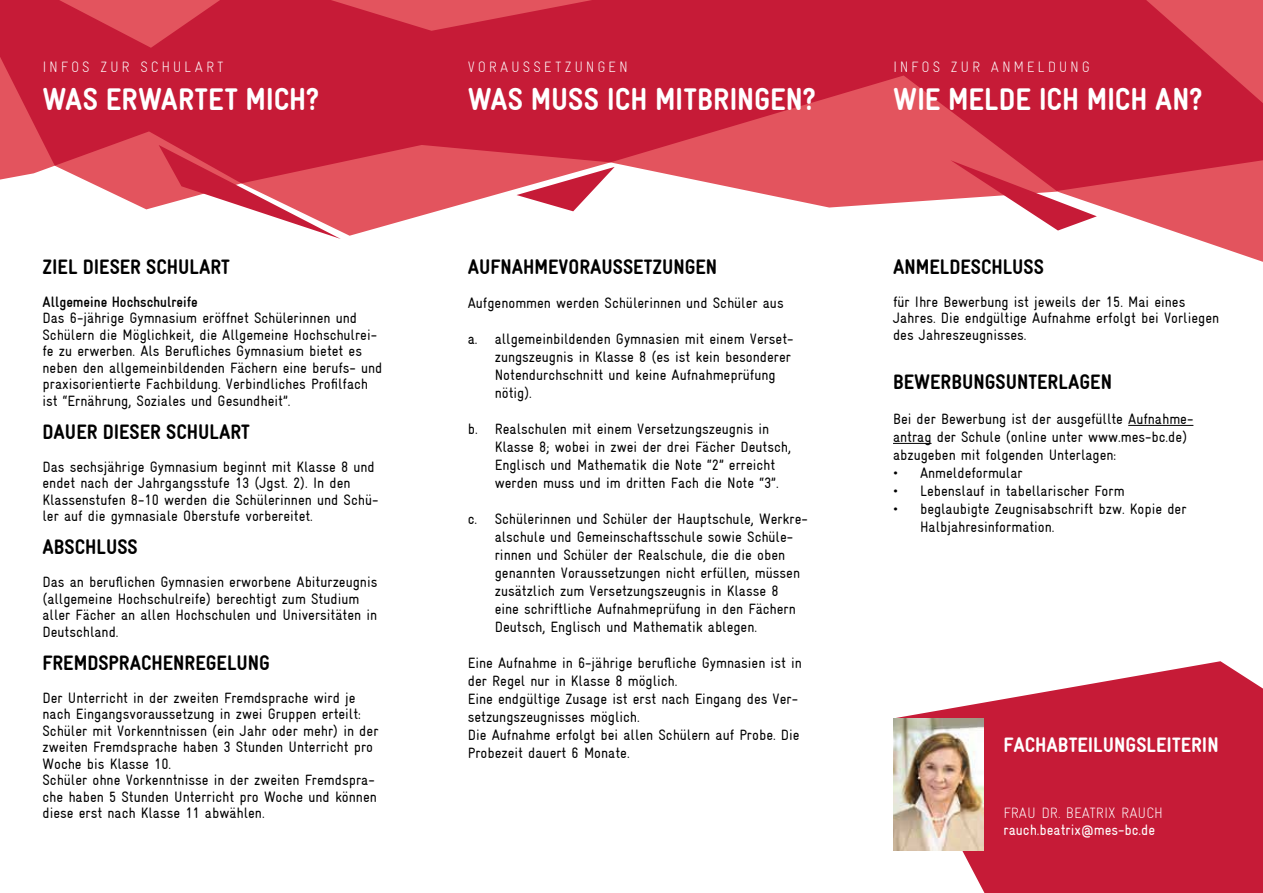
<style>
.page{position:relative;width:1263px;height:893px;background:#fff}
.page>*{position:absolute;margin:0;border:0;box-sizing:border-box;transform-origin:0 0}
.t1{font:900 31.5px "Gravur Condensed";color:#fff}
.t2{font:900 21px "Gravur Condensed";color:#000}
.t3{font:900 21px "Gravur Condensed";color:#fff}
.t4{font:15px/16.5px "Gravur Condensed";color:#000}
.t5{font:300 15px "Gravur Condensed";letter-spacing:.18em;color:#fff}
.t6{font:700 15px "Gravur Condensed";color:#000}
.t7{font:15px "Gravur Condensed";color:#fff}
.t8{font:300 15px "Gravur Condensed";color:#fff}
.t9{font:300 15px "Gravur Condensed";letter-spacing:.2em;color:#fff}
</style>
<div class="page">
<svg style="left:893px;top:661px;width:370px;height:232px;fill:#c61b37"></svg>
<hr style="left:1128px;top:425px;width:65px;height:1px;background:#000">
<hr style="left:893px;top:443px;width:38px;height:1px;background:#000">
<img style="left:893px;top:718px;width:91px;height:132px">
<svg style="left:108px;top:191px;width:1155px;height:71px"></svg>
<svg style="left:0;top:0;width:1263px;height:191px;background:#ce2c43"></svg>
<svg style="left:159px;top:145px;width:182px;height:94px"></svg>
<svg style="left:950px;top:160px;width:147px;height:71px"></svg>
<svg style="left:516px;top:167px;width:99px;height:44px"></svg>
<p class="t9" style="left:43px;top:59px;width:182px">INFOS ZUR SCHULART</p>
<p class="t5" style="left:468px;top:59px;width:162px">VORAUSSETZUNGEN</p>
<h1 class="t1" style="left:468px;top:81px;width:350px">WAS MUSS ICH MITBRINGEN?</h1>
<h1 class="t1" style="left:43px;top:81px;width:278px">WAS ERWARTET MICH?</h1>
<h2 class="t2" style="left:43px;top:255px;width:189px">ZIEL DIESER SCHULART</h2>
<p class="t6" style="left:43px;top:293px;width:157px">Allgemeine Hochschulreife</p>
<p class="t4" style="left:43px;top:310px;width:342px">Das 6-jährige Gymnasium eröffnet Schülerinnen und Schülern die Möglichkeit, die Allgemeine Hochschulrei&shy;fe zu erwerben. Als Berufliches Gymnasium bietet es neben den allgemeinbildenden Fächern eine berufs- und praxisorientierte Fachbildung. Verbindliches Profilfach ist “Ernährung, Soziales und Gesundheit”.</p>
<h2 class="t2" style="left:43px;top:420px;width:209px">DAUER DIESER SCHULART</h2>
<p class="t4" style="left:43px;top:458px;width:337px">Das sechsjährige Gymnasium beginnt mit Klasse 8 und endet nach der Jahrgangsstufe 13 (Jgst. 2). In den Klassenstufen 8-10 werden die Schülerinnen und Schü&shy;ler auf die gymnasiale Oberstufe vorbereitet.</p>
<h2 class="t2" style="left:43px;top:535px;width:97px">ABSCHLUSS</h2>
<p class="t4" style="left:43px;top:574px;width:336px">Das an beruflichen Gymnasien erworbene Abiturzeugnis (allgemeine Hochschulreife) berechtigt zum Studium aller Fächer an allen Hochschulen und Universitäten in Deutschland.</p>
<h2 class="t2" style="left:43px;top:651px;width:229px">FREMDSPRACHENREGELUNG</h2>
<p class="t4" style="left:43px;top:689px;width:337px">Der Unterricht in der zweiten Fremdsprache wird je nach Eingangsvoraussetzung in zwei Gruppen erteilt:<br>Schüler mit Vorkenntnissen (ein Jahr oder mehr) in der zweiten Fremdsprache haben 3 Stunden Unterricht pro Woche bis Klasse 10.<br>Schüler ohne Vorkenntnisse in der zweiten Fremdspra&shy;che haben 5 Stunden Unterricht pro Woche und können diese erst nach Klasse 11 abwählen.</p>
<h2 class="t2" style="left:468px;top:255px;width:251px">AUFNAHMEVORAUSSETZUNGEN</h2>
<p class="t4" style="left:468px;top:295px;width:317px">Aufgenommen werden Schülerinnen und Schüler aus</p>
<p class="t4" style="left:495px;top:330px;width:300px;line-height:18px;text-indent:-27px">a. allgemeinbildenden Gymnasien mit einem Verset&shy;zungszeugnis in Klasse 8 (es ist kein besonderer Notendurchschnitt und keine Aufnahmeprüfung nötig).</p>
<p class="t4" style="left:495px;top:420px;width:298px;line-height:18px;text-indent:-27px">b. Realschulen mit einem Versetzungszeugnis in Klasse 8; wobei in zwei der drei Fächer Deutsch, Englisch und Mathematik die Note “2” erreicht werden muss und im dritten Fach die Note “3”.</p>
<p class="t4" style="left:495px;top:510px;width:315px;line-height:18px;text-indent:-27px">c. Schülerinnen und Schüler der Hauptschule, Werkre&shy;alschule und Gemeinschaftsschule sowie Schüle&shy;rinnen und Schüler der Realschule, die die oben genannten Voraussetzungen nicht erfüllen, müssen zusätzlich zum Versetzungszeugnis in Klasse 8<br>eine schriftliche Aufnahmeprüfung in den Fächern Deutsch, Englisch und Mathematik ablegen.</p>
<p class="t4" style="left:468px;top:654px;width:335px;line-height:18px">Eine Aufnahme in 6-jährige berufliche Gymnasien ist in der Regel nur in Klasse 8 möglich.<br>Eine endgültige Zusage ist erst nach Eingang des Ver&shy;setzungszeugnisses möglich.<br>Die Aufnahme erfolgt bei allen Schülern auf Probe. Die Probezeit dauert 6 Monate.</p>
<p class="t5" style="left:893px;top:59px;width:199px">INFOS ZUR ANMELDUNG</p>
<h1 class="t1" style="left:893px;top:81px;width:311px">WIE MELDE ICH MICH AN?</h1>
<h2 class="t2" style="left:893px;top:255px;width:153px">ANMELDESCHLUSS</h2>
<p class="t4" style="left:893px;top:293px;width:328px">für Ihre Bewerbung ist jeweils der 15. Mai eines<br>Jahres. Die endgültige Aufnahme erfolgt bei Vorliegen des Jahreszeugnisses.</p>
<h2 class="t2" style="left:893px;top:370px;width:220px">BEWERBUNGSUNTERLAGEN</h2>
<p class="t4" style="left:893px;top:409px;width:302px;line-height:18px">Bei der Bewerbung ist der ausgefüllte Aufnahme&shy;antrag der Schule (online unter www.mes-bc.de) abzugeben mit folgenden Unterlagen:</p>
<p class="t4" style="left:893px;top:464px;width:131px">• Anmeldeformular</p>
<p class="t4" style="left:893px;top:482px;width:233px">• Lebenslauf in tabellarischer Form</p>
<p class="t4" style="left:920px;top:499px;width:268px;line-height:18px;text-indent:-27px">• beglaubigte Zeugnisabschrift bzw. Kopie der<br>Halbjahresinformation.</p>
<h2 class="t3" style="left:1003px;top:733px;width:217px">FACHABTEILUNGSLEITERIN</h2>
<p class="t8" style="left:1003px;top:805px;width:161px">FRAU DR. BEATRIX RAUCH</p>
<p class="t7" style="left:1003px;top:821px;width:153px">rauch.beatrix@mes-bc.de</p>
</div>
